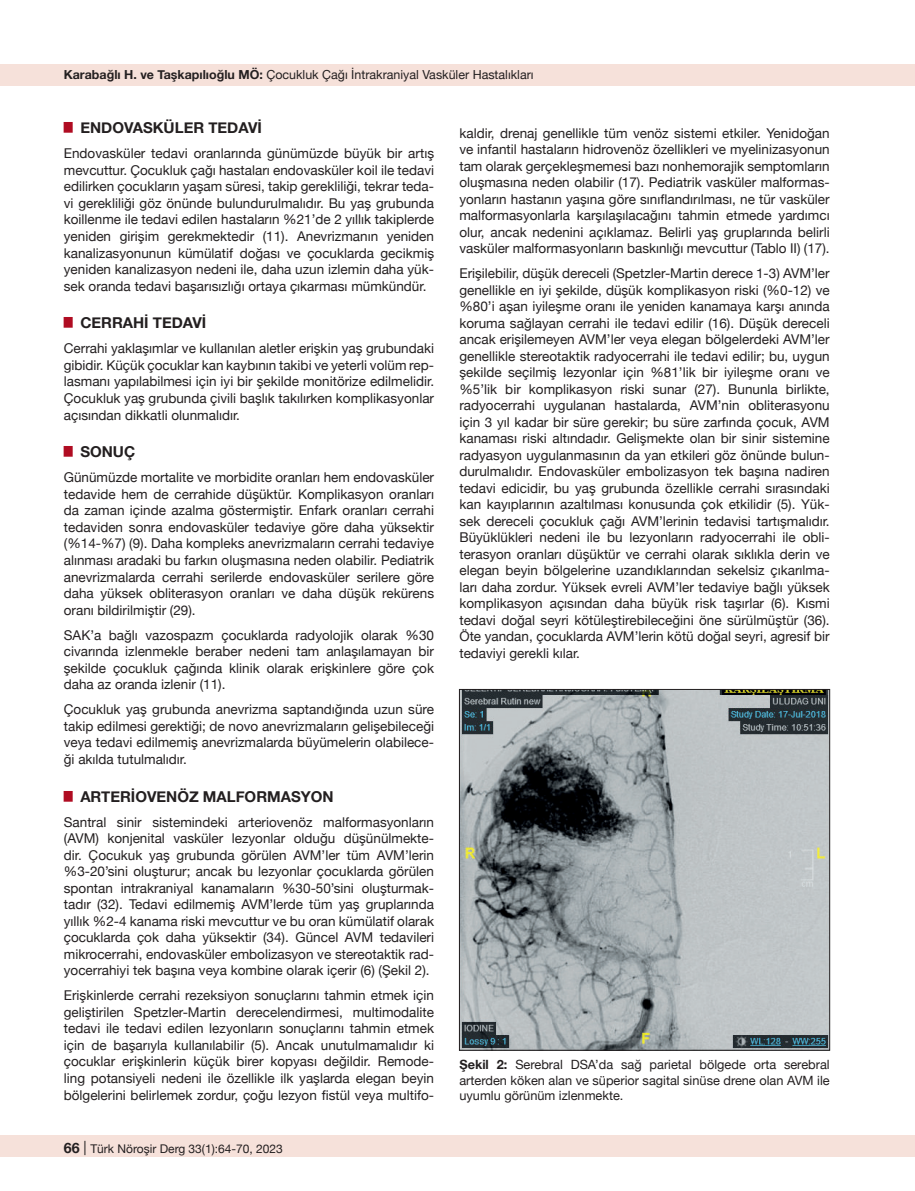
<style>
.page{position:relative;width:915px;height:1191px;background:#fff}
.page>*{position:absolute;margin:0;border:0;box-sizing:border-box;transform-origin:0 0}
.t1{font:700 15px "Helvetica Neue";color:#231f20}
.t2{font:13.5px/16.5px "Helvetica Neue";color:#231f20;text-align:justify}
.t3{font:12.75px/15.8px "Helvetica Neue";color:#231f20;text-align:justify}
.t4{font:12.45px "Helvetica Neue";color:#231f20}
.t5{font:12px "Helvetica Neue";color:#231f20}
.s1{font-weight:700}
.s2{font-weight:700;font-size:14.25px}
.s3{font-size:14.25px}
</style>
<div class="page">
<div style="left:0;top:1135px;width:914px;height:22px;background:#f6e1da"></div>
<div style="left:0;top:64px;width:914px;height:21px;background:#f6e1da"></div>
<img style="left:461px;top:691px;width:366px;height:357px">
<div style="left:459px;top:689px;width:370px;height:361px;border:1px solid #231f20"></div>
<p class="t4" style="left:64px;top:66px;width:471px"><span class="s1">Karabağlı H. ve Taşkapılıoğlu MÖ:</span> Çocukluk Çağı İntrakraniyal Vasküler Hastalıkları</p>
<p class="t1" style="left:64px;top:116px;width:199px"><sup>█</sup> ENDOVASKÜLER TEDAVI</p>
<p class="t2" style="left:64px;top:146px;width:371px">Endovasküler tedavi oranlarında günümüzde büyük bir artış mevcuttur. Çocukluk çağı hastaları endovasküler koil ile tedavi edilirken çocukların yaşam süresi, takip gerekliliği, tekrar teda&shy;vi gerekliliği göz önünde bulundurulmalıdır. Bu yaş grubunda koillenme ile tedavi edilen hastaların %21’de 2 yıllık takiplerde yeniden girişim gerekmektedir (11). Anevrizmanın yeniden kanalizasyonunun kümülatif doğası ve çocuklarda gecikmiş yeniden kanalizasyon nedeni ile, daha uzun izlemin daha yük&shy;sek oranda tedavi başarısızlığı ortaya çıkarması mümkündür.</p>
<p class="t1" style="left:64px;top:311px;width:144px"><sup>█</sup> CERRAHI TEDAVI</p>
<p class="t2" style="left:64px;top:341px;width:371px">Cerrahi yaklaşımlar ve kullanılan aletler erişkin yaş grubundaki gibidir. Küçük çocuklar kan kaybının takibi ve yeterli volüm rep&shy;lasmanı yapılabilmesi için iyi bir şekilde monitörize edilmelidir.<br>Çocukluk yaş grubunda çivili başlık takılırken komplikasyonlar açısından dikkatli olunmalıdır.</p>
<p class="t1" style="left:64px;top:440px;width:73px"><sup>█</sup> SONUÇ</p>
<p class="t2" style="left:64px;top:470px;width:371px">Günümüzde mortalite ve morbidite oranları hem endovasküler tedavide hem de cerrahide düşüktür. Komplikasyon oranları da zaman içinde azalma göstermiştir. Enfark oranları cerrahi tedaviden sonra endovasküler tedaviye göre daha yüksektir (%14-%7) (9). Daha kompleks anevrizmaların cerrahi tedaviye alınması aradaki bu farkın oluşmasına neden olabilir. Pediatrik anevrizmalarda cerrahi serilerde endovasküler serilere göre daha yüksek obliterasyon oranları ve daha düşük rekürens oranı bildirilmiştir (29).</p>
<p class="t2" style="left:64px;top:627px;width:371px">SAK’a bağlı vazospazm çocuklarda radyolojik olarak %30 civarında izlenmekle beraber nedeni tam anlaşılamayan bir şekilde çocukluk çağında klinik olarak erişkinlere göre çok daha az oranda izlenir (11).</p>
<p class="t2" style="left:64px;top:702px;width:371px">Çocukluk yaş grubunda anevrizma saptandığında uzun süre takip edilmesi gerektiği; de novo anevrizmaların gelişebileceği veya tedavi edilmemiş anevrizmalarda büyümelerin olabilece&shy;ği akılda tutulmalıdır.</p>
<p class="t1" style="left:64px;top:784px;width:271px"><sup>█</sup> ARTERIOVENÖZ MALFORMASYON</p>
<p class="t2" style="left:64px;top:814px;width:371px">Santral sinir sistemindeki arteriovenöz malformasyonların (AVM) konjenital vasküler lezyonlar olduğu düşünülmekte&shy;dir. Çocukuk yaş grubunda görülen AVM’ler tüm AVM’lerin %3-20’sini oluşturur; ancak bu lezyonlar çocuklarda görülen spontan intrakraniyal kanamaların %30-50’sini oluşturmak&shy;tadır (32). Tedavi edilmemiş AVM’lerde tüm yaş gruplarında yıllık %2-4 kanama riski mevcuttur ve bu oran kümülatif olarak çocuklarda çok daha yüksektir (34). Güncel AVM tedavileri mikrocerrahi, endovasküler embolizasyon ve stereotaktik rad&shy;yocerrahiyi tek başına veya kombine olarak içerir (6) (Şekil 2).</p>
<p class="t2" style="left:64px;top:988px;width:371px">Erişkinlerde cerrahi rezeksiyon sonuçlarını tahmin etmek için geliştirilen Spetzler-Martin derecelendirmesi, multimodalite tedavi ile tedavi edilen lezyonların sonuçlarını tahmin etmek için de başarıyla kullanılabilir (5). Ancak unutulmamalıdır ki çocuklar erişkinlerin küçük birer kopyası değildir. Remode&shy;ling potansiyeli nedeni ile özellikle ilk yaşlarda elegan beyin bölgelerini belirlemek zordur, çoğu lezyon fistül veya multifo-</p>
<p class="t2" style="left:459px;top:125px;width:371px">kaldir, drenaj genellikle tüm venöz sistemi etkiler. Yenidoğan ve infantil hastaların hidrovenöz özellikleri ve myelinizasyonun tam olarak gerçekleşmemesi bazı nonhemorajik semptomların oluşmasına neden olabilir (17). Pediatrik vasküler malformas&shy;yonların hastanın yaşına göre sınıflandırılması, ne tür vasküler malformasyonlarla karşılaşılacağını tahmin etmede yardımcı olur, ancak nedenini açıklamaz. Belirli yaş gruplarında belirli vasküler malformasyonların baskınlığı mevcuttur (Tablo II) (17).</p>
<p class="t2" style="left:459px;top:266px;width:371px">Erişilebilir, düşük dereceli (Spetzler-Martin derece 1-3) AVM’ler genellikle en iyi şekilde, düşük komplikasyon riski (%0-12) ve %80’i aşan iyileşme oranı ile yeniden kanamaya karşı anında koruma sağlayan cerrahi ile tedavi edilir (16). Düşük dereceli ancak erişilemeyen AVM’ler veya elegan bölgelerdeki AVM’ler genellikle stereotaktik radyocerrahi ile tedavi edilir; bu, uygun şekilde seçilmiş lezyonlar için %81’lik bir iyileşme oranı ve %5’lik bir komplikasyon riski sunar (27). Bununla birlikte, radyocerrahi uygulanan hastalarda, AVM’nin obliterasyonu için 3 yıl kadar bir süre gerekir; bu süre zarfında çocuk, AVM kanaması riski altındadır. Gelişmekte olan bir sinir sistemine radyasyon uygulanmasının da yan etkileri göz önünde bulun&shy;durulmalıdır. Endovasküler embolizasyon tek başına nadiren tedavi edicidir, bu yaş grubunda özellikle cerrahi sırasındaki kan kayıplarının azaltılması konusunda çok etkilidir (5). Yük&shy;sek dereceli çocukluk çağı AVM’lerinin tedavisi tartışmalıdır.<br>Büyüklükleri nedeni ile bu lezyonların radyocerrahi ile obli&shy;terasyon oranları düşüktür ve cerrahi olarak sıklıkla derin ve elegan beyin bölgelerine uzandıklarından sekelsiz çıkarılma&shy;ları daha zordur. Yüksek evreli AVM’ler tedaviye bağlı yüksek komplikasyon açısından daha büyük risk taşırlar (6). Kısmi tedavi doğal seyri kötüleştirebileceğini öne sürülmüştür (36).<br>Öte yandan, çocuklarda AVM’lerin kötü doğal seyri, agresif bir tedaviyi gerekli kılar.</p>
<p class="t3" style="left:459px;top:1057px;width:371px"><span class="s1">Şekil 2:</span> Serebral DSA’da sağ parietal bölgede orta serebral arterden köken alan ve süperior sagital sinüse drene olan AVM ile uyumlu görünüm izlenmekte.</p>
<p class="t5" style="left:63px;top:1140px;width:221px"><span class="s2">66</span> <span class="s3">|</span> Türk Nöroşir Derg 33(1):64-70, 2023</p>
</div>
